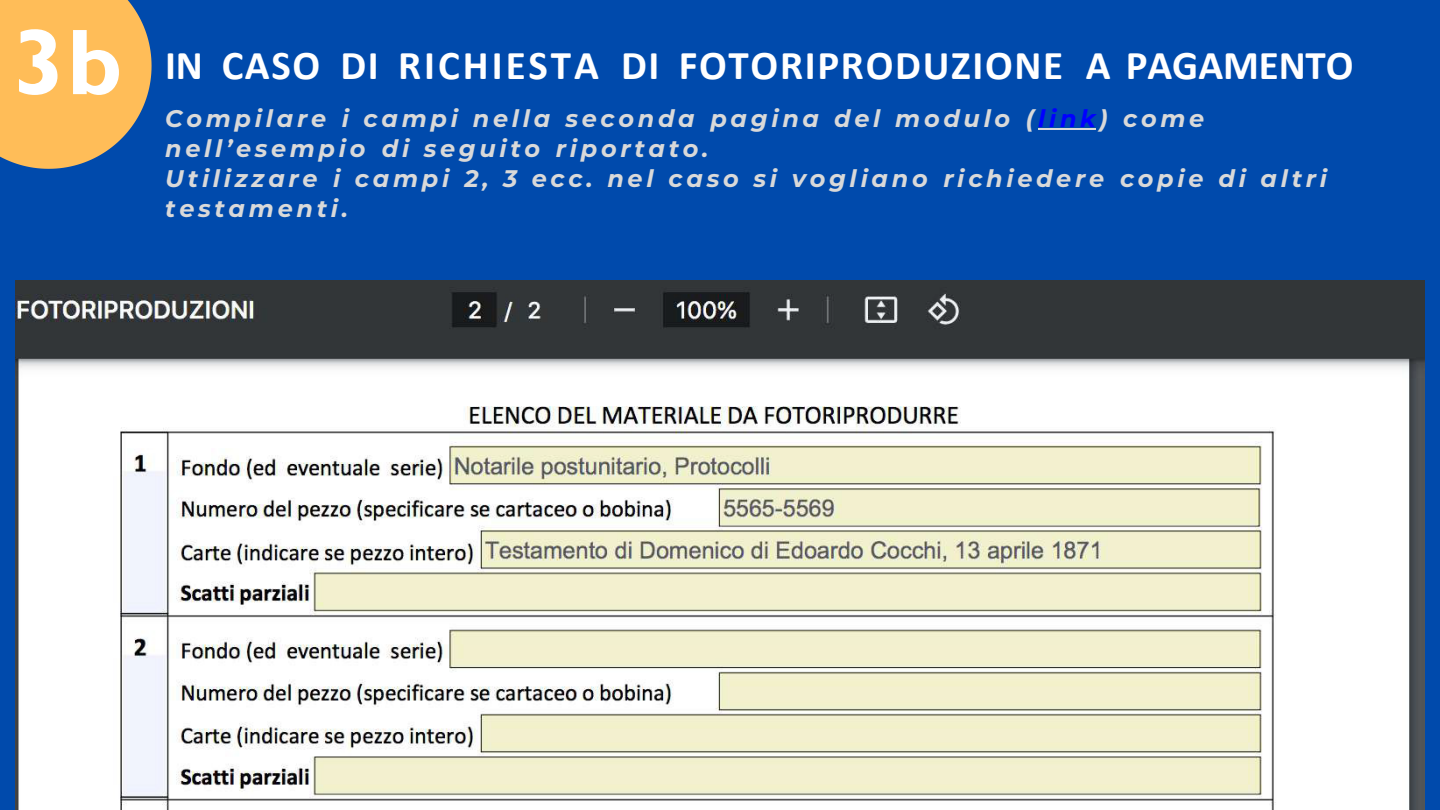
<style>
.page{position:relative;width:1440px;height:810px;background:#004aac}
.page>*{position:absolute;margin:0;border:0;box-sizing:border-box;transform-origin:0 0}
.t1{font:700 94px "Gill Sans";color:#fff}
.t2{font:700 41px "Calibri";letter-spacing:.04em;color:#fff}
.t3{font:italic 700 24px/29.9px "Montserrat";letter-spacing:.155em;color:#d9d9d9}
.s1{color:#00f}
</style>
<div class="page">
<svg style="left:0;top:0;width:152px;height:169px;background:#e1af61"></svg>
<img style="left:15px;top:280px;width:1410px;height:530px">
<hr style="left:1038px;top:128px;width:57px;height:2px;background:#d9d9d9">
<h2 class="t1" style="left:14px;top:6px;width:110px">3b</h2>
<p class="t2" style="left:165px;top:37px;width:1190px">IN CASO DI RICHIESTA DI FOTORIPRODUZIONE A PAGAMENTO</p>
<p class="t3" style="left:165px;top:102px;width:1040px">Compilare i campi nella seconda pagina del modulo (<span class="s1">link</span>) come nell’esempio di seguito riportato.</p>
<p class="t3" style="left:165px;top:162px;width:1163px">Utilizzare i campi 2, 3 ecc. nel caso si vogliano richiedere copie di altri testamenti.</p>
</div>
